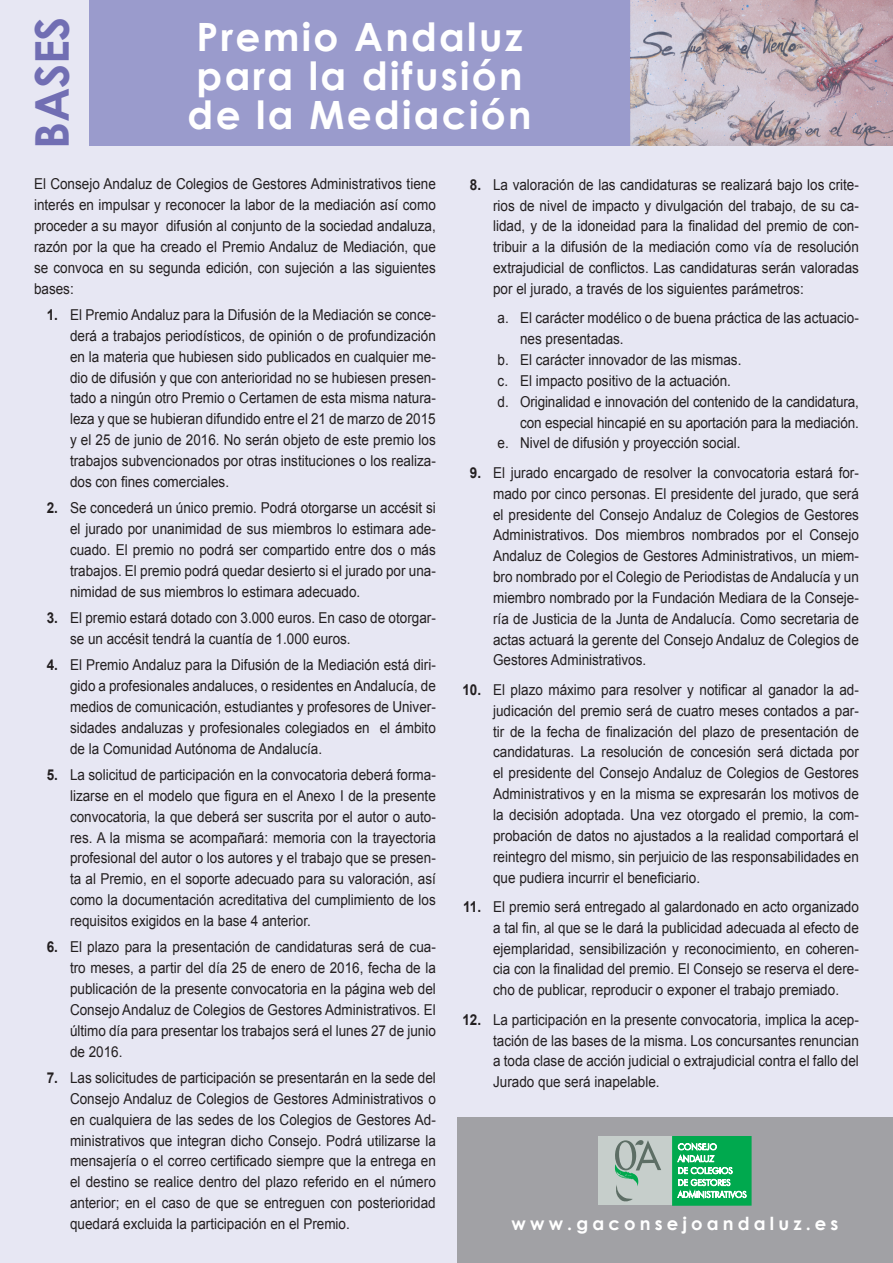
<style>
.page{position:relative;width:893px;height:1263px;background:#e7e7f3}
.page>*{position:absolute;margin:0;border:0;box-sizing:border-box;transform-origin:0 0}
.t1{font:700 46.5px "Century Gothic";letter-spacing:-.01em;color:#716eb3}
.t2{font:700 39px "Century Gothic";letter-spacing:.06em;color:#fff}
.t3{font:700 18px "Century Gothic";letter-spacing:.23em;color:#fff}
.List_Paragraph{font:15px/20.9px "Arial";color:#231f20;text-align:justify;scale:.9 1}
.s1{font-weight:700}
</style>
<div class="page">
<div style="left:89px;top:0;width:541px;height:146px;background:#9a9bcc"></div>
<div style="left:457px;top:1117px;width:436px;height:146px;background:#a1a1a5"></div>
<div style="left:598px;top:1136px;width:74px;height:69px;background:#c6cecb"></div>
<svg style="left:615px;top:1140px;width:46px;height:62px"></svg>
<div style="left:672px;top:1136px;width:80px;height:69px;background:#00a94e"></div>
<svg style="left:677px;top:1142px;width:70px;height:57px"></svg>
<svg style="left:630px;top:0;width:263px;height:146px;background:#c0afb8"></svg>
<p class="t1" style="left:23px;top:149px;width:134px;rotate:-90deg">BASES</p>
<p class="t2" style="left:197px;top:12px;width:328px">Premio Andaluz</p>
<p class="t2" style="left:197px;top:51px;width:328px">para la difusión</p>
<p class="t2" style="left:188px;top:90px;width:345px">de la Mediación</p>
<p class="List_Paragraph" style="left:34px;top:174px;width:448px">El Consejo Andaluz de Colegios de Gestores Administrativos tiene interés en impulsar y reconocer la labor de la mediación así como proceder a su mayor difusión al conjunto de la sociedad andaluza, razón por la que ha creado el Premio Andaluz de Mediación, que se convoca en su segunda edición, con sujeción a las siguientes bases:</p>
<p class="List_Paragraph" style="left:70px;top:304px;width:408px;text-indent:-23px"><span class="s1">1.</span> El Premio Andaluz para la Difusión de la Mediación se conce&shy;derá a trabajos periodísticos, de opinión o de profundización en la materia que hubiesen sido publicados en cualquier me&shy;dio de difusión y que con anterioridad no se hubiesen presen&shy;tado a ningún otro Premio o Certamen de esta misma natura&shy;leza y que se hubieran difundido entre el 21 de marzo de 2015 y el 25 de junio de 2016. No serán objeto de este premio los trabajos subvencionados por otras instituciones o los realiza&shy;dos con fines comerciales.</p>
<p class="List_Paragraph" style="left:70px;top:498px;width:408px;text-indent:-23px"><span class="s1">2.</span> Se concederá un único premio. Podrá otorgarse un accésit si el jurado por unanimidad de sus miembros lo estimara ade&shy;cuado. El premio no podrá ser compartido entre dos o más trabajos. El premio podrá quedar desierto si el jurado por una&shy;nimidad de sus miembros lo estimara adecuado.</p>
<p class="List_Paragraph" style="left:70px;top:607px;width:408px;text-indent:-23px"><span class="s1">3.</span> El premio estará dotado con 3.000 euros. En caso de otorgar&shy;se un accésit tendrá la cuantía de 1.000 euros.</p>
<p class="List_Paragraph" style="left:70px;top:655px;width:408px;text-indent:-23px"><span class="s1">4.</span> El Premio Andaluz para la Difusión de la Mediación está diri&shy;gido a profesionales andaluces, o residentes en Andalucía, de medios de comunicación, estudiantes y profesores de Univer&shy;sidades andaluzas y profesionales colegiados en el ámbito de la Comunidad Autónoma de Andalucía.</p>
<p class="List_Paragraph" style="left:70px;top:764px;width:408px;text-indent:-23px"><span class="s1">5.</span> La solicitud de participación en la convocatoria deberá forma&shy;lizarse en el modelo que figura en el Anexo I de la presente convocatoria, la que deberá ser suscrita por el autor o auto&shy;res. A la misma se acompañará: memoria con la trayectoria profesional del autor o los autores y el trabajo que se presen&shy;ta al Premio, en el soporte adecuado para su valoración, así como la documentación acreditativa del cumplimiento de los requisitos exigidos en la base 4 anterior.</p>
<p class="List_Paragraph" style="left:70px;top:937px;width:408px;text-indent:-23px"><span class="s1">6.</span> El plazo para la presentación de candidaturas será de cua&shy;tro meses, a partir del día 25 de enero de 2016, fecha de la publicación de la presente convocatoria en la página web del Consejo Andaluz de Colegios de Gestores Administrativos. El último día para presentar los trabajos será el lunes 27 de junio de 2016.</p>
<p class="List_Paragraph" style="left:70px;top:1067px;width:408px;text-indent:-23px"><span class="s1">7.</span> Las solicitudes de participación se presentarán en la sede del Consejo Andaluz de Colegios de Gestores Administrativos o en cualquiera de las sedes de los Colegios de Gestores Ad&shy;ministrativos que integran dicho Consejo. Podrá utilizarse la mensajería o el correo certificado siempre que la entrega en el destino se realice dentro del plazo referido en el número anterior; en el caso de que se entreguen con posterioridad quedará excluida la participación en el Premio.</p>
<p class="List_Paragraph" style="left:493px;top:174px;width:408px;text-indent:-23px"><span class="s1">8.</span> La valoración de las candidaturas se realizará bajo los crite&shy;rios de nivel de impacto y divulgación del trabajo, de su ca&shy;lidad, y de la idoneidad para la finalidad del premio de con&shy;tribuir a la difusión de la mediación como vía de resolución extrajudicial de conflictos. Las candidaturas serán valoradas por el jurado, a través de los siguientes parámetros:</p>
<p class="List_Paragraph" style="left:520px;top:308px;width:378px;text-indent:-22px">a. El carácter modélico o de buena práctica de las actuacio&shy;nes presentadas.</p>
<p class="List_Paragraph" style="left:498px;top:349px;width:272px">b. El carácter innovador de las mismas.</p>
<p class="List_Paragraph" style="left:498px;top:370px;width:261px">c. El impacto positivo de la actuación.</p>
<p class="List_Paragraph" style="left:498px;top:391px;width:403px;text-align:right">d. Originalidad e innovación del contenido de la candidatura, con especial hincapié en su aportación para la mediación.</p>
<p class="List_Paragraph" style="left:498px;top:433px;width:272px">e. Nivel de difusión y proyección social.</p>
<p class="List_Paragraph" style="left:493px;top:462px;width:408px;text-indent:-23px"><span class="s1">9.</span> El jurado encargado de resolver la convocatoria estará for&shy;mado por cinco personas. El presidente del jurado, que será el presidente del Consejo Andaluz de Colegios de Gestores Administrativos. Dos miembros nombrados por el Consejo Andaluz de Colegios de Gestores Administrativos, un miem&shy;bro nombrado por el Colegio de Periodistas de Andalucía y un miembro nombrado por la Fundación Mediara de la Conseje&shy;ría de Justicia de la Junta de Andalucía. Como secretaria de actas actuará la gerente del Consejo Andaluz de Colegios de Gestores Administrativos.</p>
<p class="List_Paragraph" style="left:493px;top:679px;width:408px;text-indent:-31px"><span class="s1">10.</span> El plazo máximo para resolver y notificar al ganador la ad&shy;judicación del premio será de cuatro meses contados a par&shy;tir de la fecha de finalización del plazo de presentación de candidaturas. La resolución de concesión será dictada por el presidente del Consejo Andaluz de Colegios de Gestores Administrativos y en la misma se expresarán los motivos de la decisión adoptada. Una vez otorgado el premio, la com&shy;probación de datos no ajustados a la realidad comportará el reintegro del mismo, sin perjuicio de las responsabilidades en que pudiera incurrir el beneficiario.</p>
<p class="List_Paragraph" style="left:493px;top:896px;width:408px;text-indent:-30px"><span class="s1">11.</span> El premio será entregado al galardonado en acto organizado a tal fin, al que se le dará la publicidad adecuada al efecto de ejemplaridad, sensibilización y reconocimiento, en coheren&shy;cia con la finalidad del premio. El Consejo se reserva el dere&shy;cho de publicar, reproducir o exponer el trabajo premiado.</p>
<p class="List_Paragraph" style="left:493px;top:1009px;width:408px;text-indent:-31px"><span class="s1">12.</span> La participación en la presente convocatoria, implica la acep&shy;tación de las bases de la misma. Los concursantes renuncian a toda clase de acción judicial o extrajudicial contra el fallo del Jurado que será inapelable.</p>
<p class="t3" style="left:512px;top:1212px;width:328px">www.gaconsejoandaluz.es</p>
</div>
